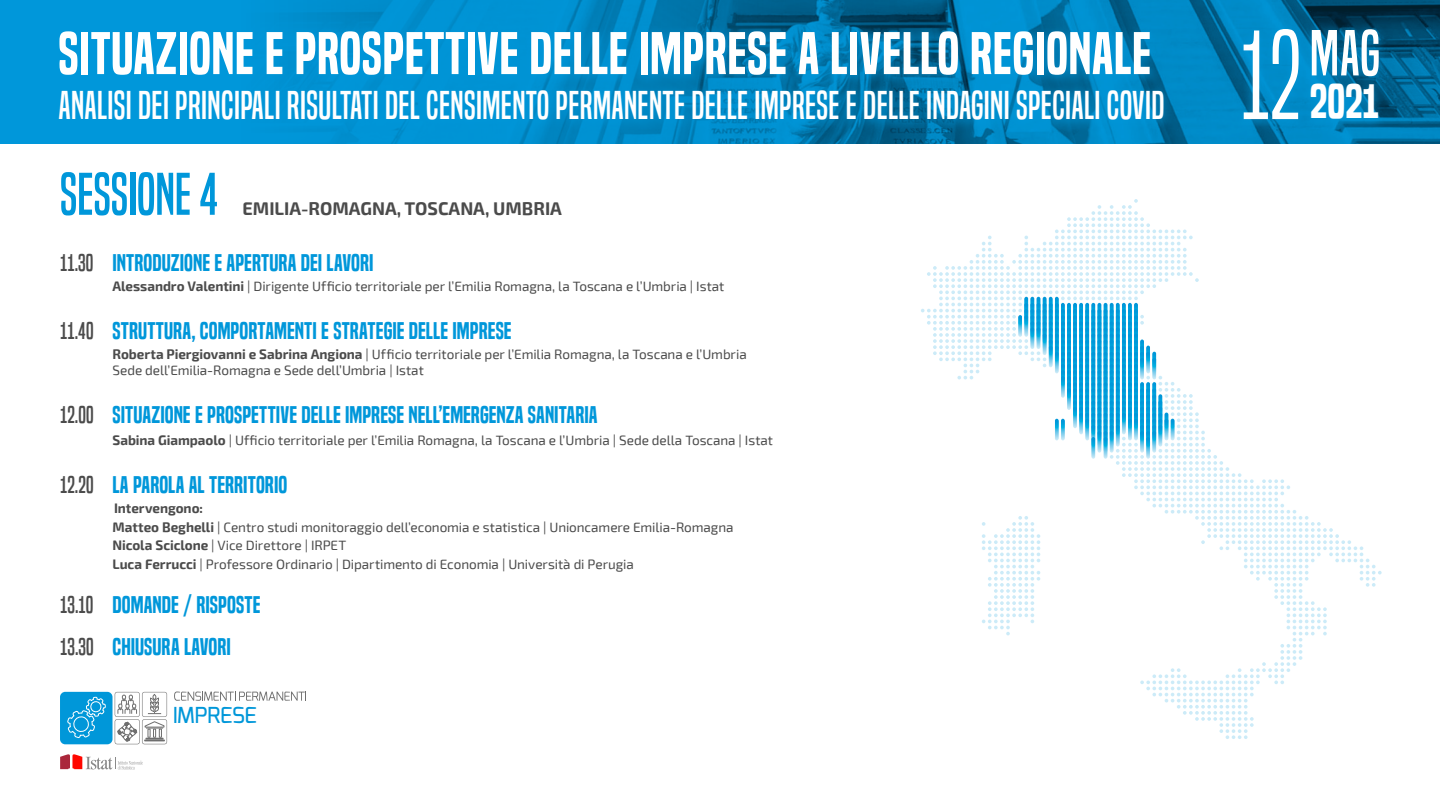
<style>
.page{position:relative;width:1440px;height:810px;background:#fff}
.page>*{position:absolute;margin:0;border:0;box-sizing:border-box;transform-origin:0 0}
.t1{font:117px "Built Titling Lt";color:#fff}
.t2{font:60px "Built Titling Rg";color:#fff}
.t3{font:55.5px "Built Titling Sb";letter-spacing:.01em;color:#fff}
.t4{font:55.5px "Built Titling Rg";color:#0097da}
.t5{font:45px "Built Titling Sb";color:#fff}
.t6{font:37.5px "Built Titling Rg";letter-spacing:.01em;color:#fff}
.t7{font:22.5px/41.6px "Built Titling Sb";letter-spacing:.005em;color:#0097da}
.t8{font:500 21.98px "Exo";letter-spacing:-.02em;color:#0097d9}
.t9{font:700 18px "Exo 2";color:#4b4b4b}
.t10{font:13.5px/18.5px "Exo 2";letter-spacing:-.005em;color:#4b4b4b}
.s1{font-family:"Built Titling Rg";color:#4b4b4b}
.s2{font-weight:700}
</style>
<div class="page">
<svg style="left:60px;top:754px;width:83px;height:15px"></svg>
<svg style="left:174px;top:692px;width:132px;height:9px"></svg>
<div style="left:60px;top:692px;width:53px;height:52px;background:#0097d9;border-radius:5px"></div>
<svg style="left:67px;top:697px;width:39px;height:41px"></svg>
<svg style="left:115px;top:692px;width:52px;height:52px"></svg>
<svg style="left:921px;top:199px;width:461px;height:540px"></svg>
<div style="left:0;top:0;width:1440px;height:144px;background:#0097da"></div>
<img style="left:279px;top:0;width:1161px;height:144px">
<div style="left:1301px;top:22px;width:88px;height:110px;background:#0097da;opacity:.7"></div>
<div style="left:49px;top:24px;width:1125px;height:109px;background:#0097da;opacity:.7"></div>
<div style="left:1233px;top:22px;width:76px;height:111px;background:#0097da;opacity:.7"></div>
<h3 class="t3" style="left:58px;top:21px;width:1094px">SITUAZIONE E PROSPETTIVE DELLE IMPRESE A LIVELLO REGIONALE</h3>
<h3 class="t6" style="left:58px;top:83px;width:1108px">ANALISI DEI PRINCIPALI RISULTATI DEL CENSIMENTO PERMANENTE DELLE IMPRESE E DELLE INDAGINI SPECIALI COVID</h3>
<h3 class="t4" style="left:60px;top:161px;width:159px">SESSIONE 4</h3>
<h3 class="t9" style="left:243px;top:198px;width:321px">EMILIA-ROMAGNA, TOSCANA, UMBRIA</h3>
<h3 class="t7" style="left:60px;top:242px;width:315px"><span class="s1">11.30</span> INTRODUZIONE E APERTURA DEI LAVORI</h3>
<p class="t10" style="left:113px;top:277px;width:613px"><span class="s2">Alessandro Valentini</span> | Dirigente Ufficio territoriale per l’Emilia Romagna, la Toscana e l’Umbria | Istat</p>
<h3 class="t7" style="left:60px;top:310px;width:453px"><span class="s1">11.40</span> STRUTTURA, COMPORTAMENTI E STRATEGIE DELLE IMPRESE</h3>
<p class="t10" style="left:113px;top:347px;width:636px;line-height:15.5px"><span class="s2">Roberta Piergiovanni e Sabrina Angiona</span> | Ufficio territoriale per l’Emilia Romagna, la Toscana e l’Umbria<br>Sede dell’Emilia-Romagna e Sede dell’Umbria | Istat</p>
<h3 class="t7" style="left:60px;top:394px;width:539px"><span class="s1">12.00</span> SITUAZIONE E PROSPETTIVE DELLE IMPRESE NELL’EMERGENZA SANITARIA</h3>
<p class="t10" style="left:113px;top:431px;width:662px"><span class="s2">Sabina Giampaolo</span> | Ufficio territoriale per l’Emilia Romagna, la Toscana e l’Umbria | Sede della Toscana | Istat</p>
<h3 class="t7" style="left:60px;top:464px;width:229px"><span class="s1">12.20</span> LA PAROLA AL TERRITORIO</h3>
<p class="t10" style="left:113px;top:499px;width:623px"><span class="s2">Intervengono:<br>Matteo Beghelli</span> | Centro studi monitoraggio dell’economia e statistica | Unioncamere Emilia-Romagna <span class="s2">Nicola Sciclone</span> | Vice Direttore | IRPET<br><span class="s2">Luca Ferrucci</span> | Professore Ordinario | Dipartimento di Economia | Università di Perugia</p>
<h3 class="t7" style="left:60px;top:584px;width:202px"><span class="s1">13.10</span> DOMANDE / RISPOSTE<br><span class="s1">13.30</span> CHIUSURA LAVORI</h3>
<h3 class="t8" style="left:173px;top:701px;width:86px">IMPRESE</h3>
<h1 class="t1" style="left:1240px;top:7px;width:63px">12</h1>
<h2 class="t2" style="left:1310px;top:18px;width:72px">MAG</h2>
<h3 class="t5" style="left:1310px;top:75px;width:72px">2021</h3>
</div>
